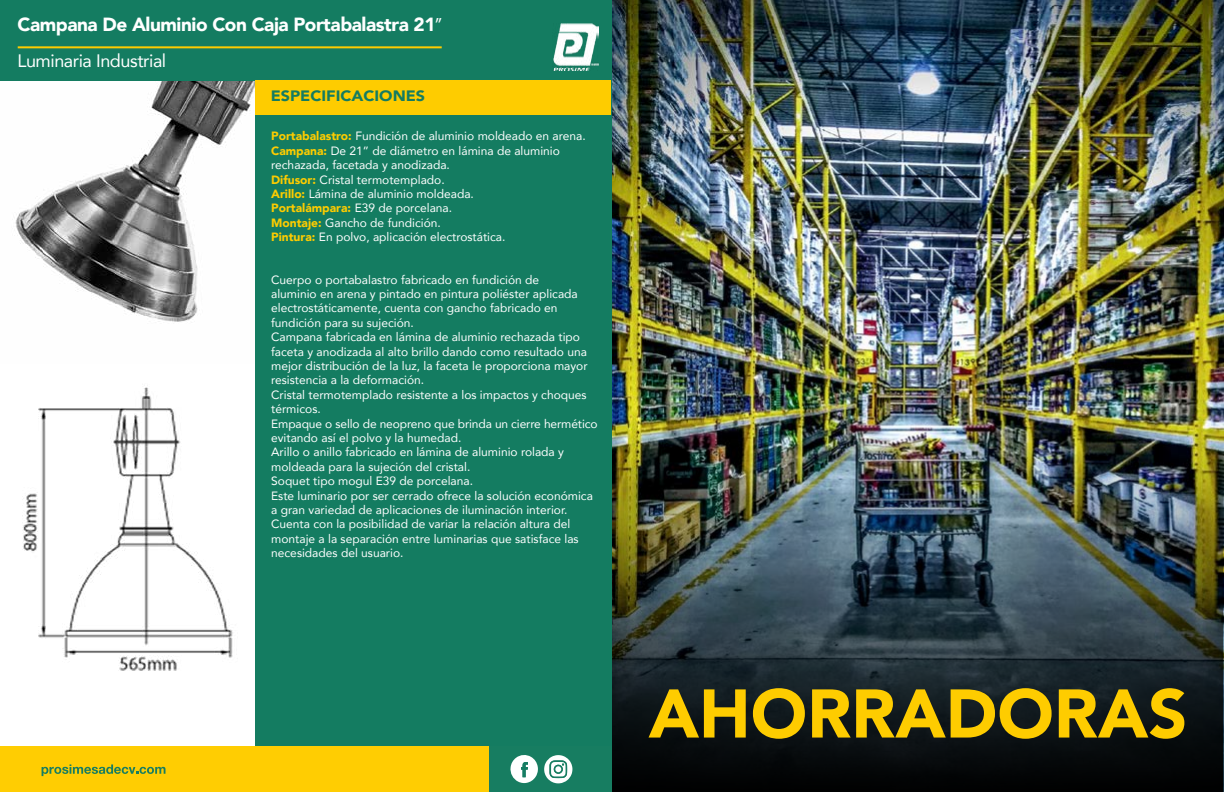
<style>
.page{position:relative;width:1224px;height:792px;background:#fff}
.page>*{position:absolute;margin:0;border:0;box-sizing:border-box;transform-origin:0 0}
.t1{font:900 68px "Avenir";color:#fecc00}
.t2{font:900 19px "Avenir";letter-spacing:-.025em;color:#fff}
.t3{font:18px "Avenir";letter-spacing:-.025em;color:#fff}
.t4{font:900 15px "Avenir";color:#147c61;scale:1.07 1}
.t5{font:12px/14.4px "Avenir";color:#fff}
.s1{font-family:"Myriad Pro";font-weight:400}
.s2{font-weight:900;color:#fecc00}
</style>
<div class="page">
<img style="left:15px;top:81px;width:240px;height:241px">
<div style="left:0;top:0;width:612px;height:81px;background:#147c61"></div>
<img style="left:22px;top:387px;width:211px;height:284px">
<div style="left:255px;top:78px;width:357px;height:675px;background:#147c61"></div>
<img style="left:553px;top:24px;width:45px;height:46px">
<div style="left:255px;top:80px;width:356px;height:35px;background:#fecc00"></div>
<hr style="left:18px;top:46px;width:424px;height:2px;background:#fecc00">
<div style="left:0;top:747px;width:596px;height:45px;background:#ffcd02"></div>
<svg style="left:42px;top:764px;width:123px;height:12px"></svg>
<div style="left:490px;top:747px;width:122px;height:45px;background:#177d61"></div>
<svg style="left:510px;top:755px;width:62px;height:28px"></svg>
<img style="left:612px;top:0;width:612px;height:443px">
<img style="left:612px;top:443px;width:612px;height:349px">
<h2 class="t2" style="left:17px;top:8px;width:426px">Campana De Aluminio Con Caja Portabalastra 21<span class="s1">”</span></h2>
<h3 class="t3" style="left:17px;top:47px;width:150px">Luminaria Industrial</h3>
<p class="t4" style="left:271px;top:82px;width:146px">ESPECIFICACIONES</p>
<p class="t5" style="left:271px;top:129px;width:316px"><span class="s2">Portabalastro:</span> Fundición de aluminio moldeado en arena.<br><span class="s2">Campana:</span> De 21” de diámetro en lámina de aluminio rechazada, facetada y anodizada.<br><span class="s2">Difusor:</span> Cristal termotemplado.<br><span class="s2">Arillo:</span> Lámina de aluminio moldeada.<br><span class="s2">Portalámpara:</span> E39 de porcelana.<br><span class="s2">Montaje:</span> Gancho de fundición.<br><span class="s2">Pintura:</span> En polvo, aplicación electrostática.</p>
<p class="t5" style="left:271px;top:272px;width:328px">Cuerpo o portabalastro fabricado en fundición de<br>aluminio en arena y pintado en pintura poliéster aplicada electrostáticamente, cuenta con gancho fabricado en fundición para su sujeción.<br>Campana fabricada en lámina de aluminio rechazada tipo faceta y anodizada al alto brillo dando como resultado una mejor distribución de la luz, la faceta le proporciona mayor resistencia a la deformación.<br>Cristal termotemplado resistente a los impactos y choques térmicos.<br>Empaque o sello de neopreno que brinda un cierre hermético evitando así el polvo y la humedad.<br>Arillo o anillo fabricado en lámina de aluminio rolada y moldeada para la sujeción del cristal.<br>Soquet tipo mogul E39 de porcelana.<br>Este luminario por ser cerrado ofrece la solución económica a gran variedad de aplicaciones de iluminación interior.<br>Cuenta con la posibilidad de variar la relación altura del montaje a la separación entre luminarias que satisface las necesidades del usuario.</p>
<h1 class="t1" style="left:649px;top:656px;width:540px">AHORRADORAS</h1>
</div>
